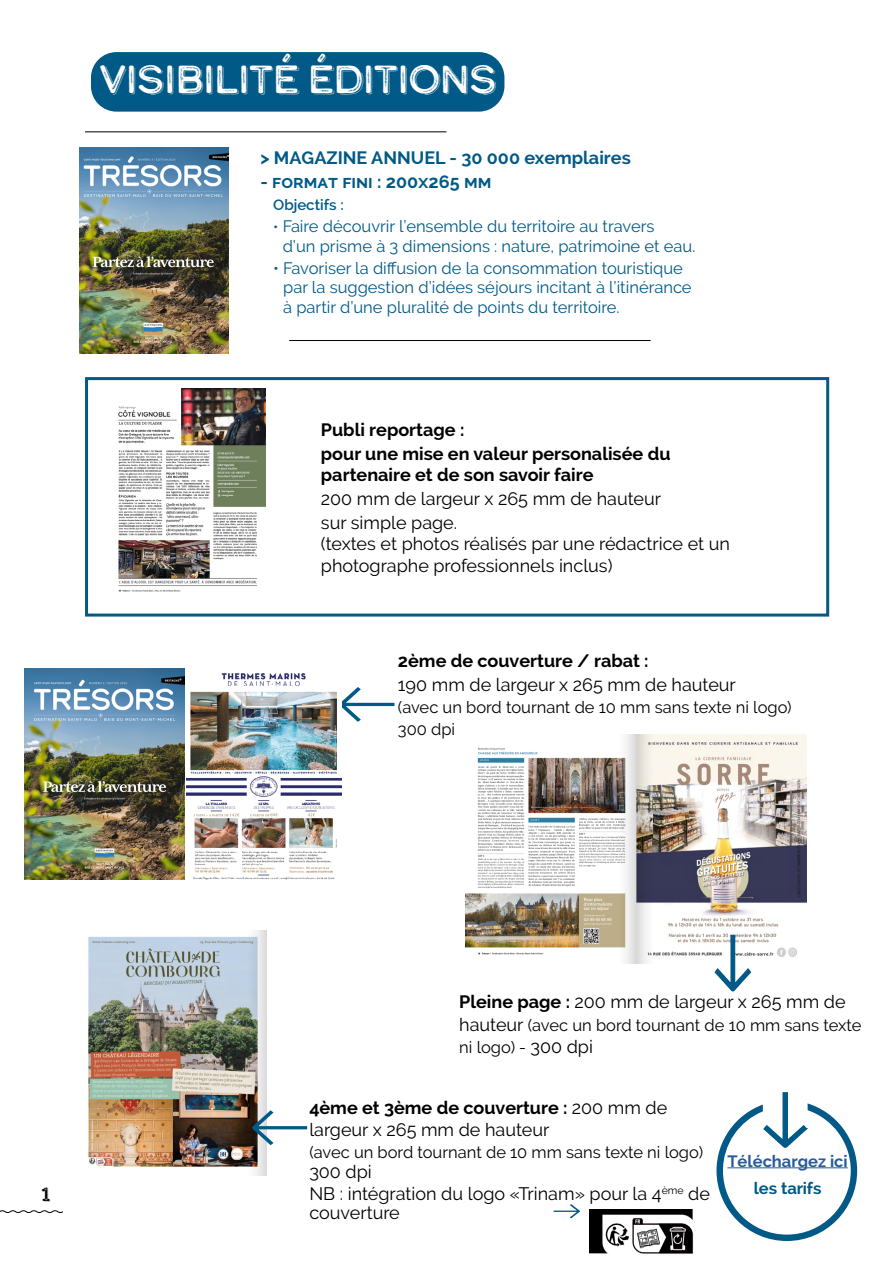
<style>
.page{position:relative;width:893px;height:1263px;background:#fff}
.page>*{position:absolute;margin:0;border:0;box-sizing:border-box;transform-origin:0 0}
.t1{font:39px "Calder Dark Grit Shadow";letter-spacing:-.06em;color:#fff}
.t2{font:19.2px "Calder Dark Grit Shadow";color:#000}
.t3{font:18px/21.6px "Raleway";color:#000}
.t4{font:700 18px/23.7px "Raleway";color:#000}
.t5{font:700 18px "Raleway";color:#005a87}
.t6{font:16.5px/19.8px "Raleway";color:#005a87}
.t7{font:16.5px/21.9px "Raleway";color:#000}
.t8{font:700 16.5px "Raleway";color:#275b9b}
.t9{font:700 16.5px "Raleway";letter-spacing:-.01em;color:#005986}
.t10{font:600 15px "Raleway";color:#005a87}
.s1{font-size:15px}
.s2{font-weight:700}
.s3{font-size:18px}
</style>
<div class="page">
<div style="left:91px;top:52px;width:413px;height:60px;background:#005986;border-radius:26px"></div>
<svg style="left:0;top:1210px;width:63px;height:3px"></svg>
<img style="left:79px;top:147px;width:149px;height:207px">
<hr style="left:289px;top:340px;width:362px;height:1px;background:#000">
<svg style="left:716px;top:1092px;width:141px;height:149px"></svg>
<hr style="left:727px;top:1167px;width:121px;height:1px;background:#275b9b">
<hr style="left:85px;top:132px;width:361px;height:1px;background:#000">
<img style="left:24px;top:669px;width:160px;height:211px">
<img style="left:465px;top:735px;width:342px;height:228px">
<img style="left:88px;top:931px;width:178px;height:244px">
<svg style="left:342px;top:687px;width:52px;height:35px"></svg>
<svg style="left:713px;top:934px;width:39px;height:58px"></svg>
<svg style="left:252px;top:1110px;width:55px;height:35px"></svg>
<img style="left:118px;top:389px;width:148px;height:203px">
<div style="left:85px;top:377px;width:744px;height:239px;border:3px solid #005986"></div>
<img style="left:187px;top:673px;width:154px;height:207px">
<img style="left:589px;top:1210px;width:106px;height:44px">
<svg style="left:554px;top:1204px;width:26px;height:14px"></svg>
<h1 class="t1" style="left:98px;top:52px;width:401px">VISIBILITÉ ÉDITIONS</h1>
<p class="t5" style="left:260px;top:147px;width:372px">&gt; MAGAZINE ANNUEL - 30 000 exemplaires</p>
<p class="t5" style="left:260px;top:171px;width:232px">- format fini : 200x265 mm</p>
<p class="t10" style="left:273px;top:196px;width:72px">Objectifs :</p>
<p class="t6" style="left:283px;top:216px;width:414px;text-indent:-9px"><span class="s1">•</span> Faire découvrir l’ensemble du territoire au travers<br>d’un prisme à 3 dimensions : nature, patrimoine et eau.</p>
<p class="t6" style="left:283px;top:258px;width:410px;text-indent:-10px">• Favoriser la diffusion de la consommation touristique par la suggestion d’idées séjours incitant à l’itinérance à partir d’une pluralité de points du territoire.</p>
<p class="t4" style="left:321px;top:418px;width:351px">Publi reportage :<br>pour une mise en valeur personalisée du</p>
<p class="t4" style="left:321px;top:463px;width:274px">partenaire et de son savoir faire</p>
<p class="t3" style="left:321px;top:487px;width:342px;line-height:23.7px">200 mm de largeur x 265 mm de hauteur sur simple page.</p>
<p class="t3" style="left:321px;top:533px;width:411px">(textes et photos réalisés par une rédactrice et un photographe professionnels inclus)</p>
<p class="t4" style="left:398px;top:649px;width:252px">2ème de couverture / rabat :</p>
<p class="t3" style="left:398px;top:674px;width:339px">190 mm de largeur x 265 mm de hauteur</p>
<p class="t7" style="left:398px;top:696px;width:395px">(avec un bord tournant de 10 mm sans texte ni logo)<br>300 dpi</p>
<p class="t2" style="left:41px;top:1181px;width:11px">1</p>
<p class="t3" style="left:459px;top:991px;width:388px"><span class="s2">Pleine page :</span> 200 mm de largeur x 265 mm de</p>
<p class="t7" style="left:459px;top:1014px;width:404px;line-height:22.5px"><span class="s3">hauteur</span> (avec un bord tournant de 10 mm sans texte ni logo) - <span class="s3">300 dpi</span></p>
<p class="t3" style="left:309px;top:1097px;width:359px"><span class="s2">4ème et 3ème de couverture :</span> 200 mm de largeur x 265 mm de hauteur</p>
<p class="t7" style="left:309px;top:1141px;width:395px">(avec un bord tournant de 10 mm sans texte ni logo)</p>
<p class="t3" style="left:309px;top:1161px;width:402px">300 dpi<br>NB : intégration du logo «Trinam» pour la 4<sup>ème</sup> de</p>
<p class="t3" style="left:309px;top:1202px;width:92px">couverture</p>
<p class="t8" style="left:727px;top:1151px;width:122px">Téléchargez ici</p>
<p class="t9" style="left:754px;top:1178px;width:69px">les tarifs</p>
</div>
